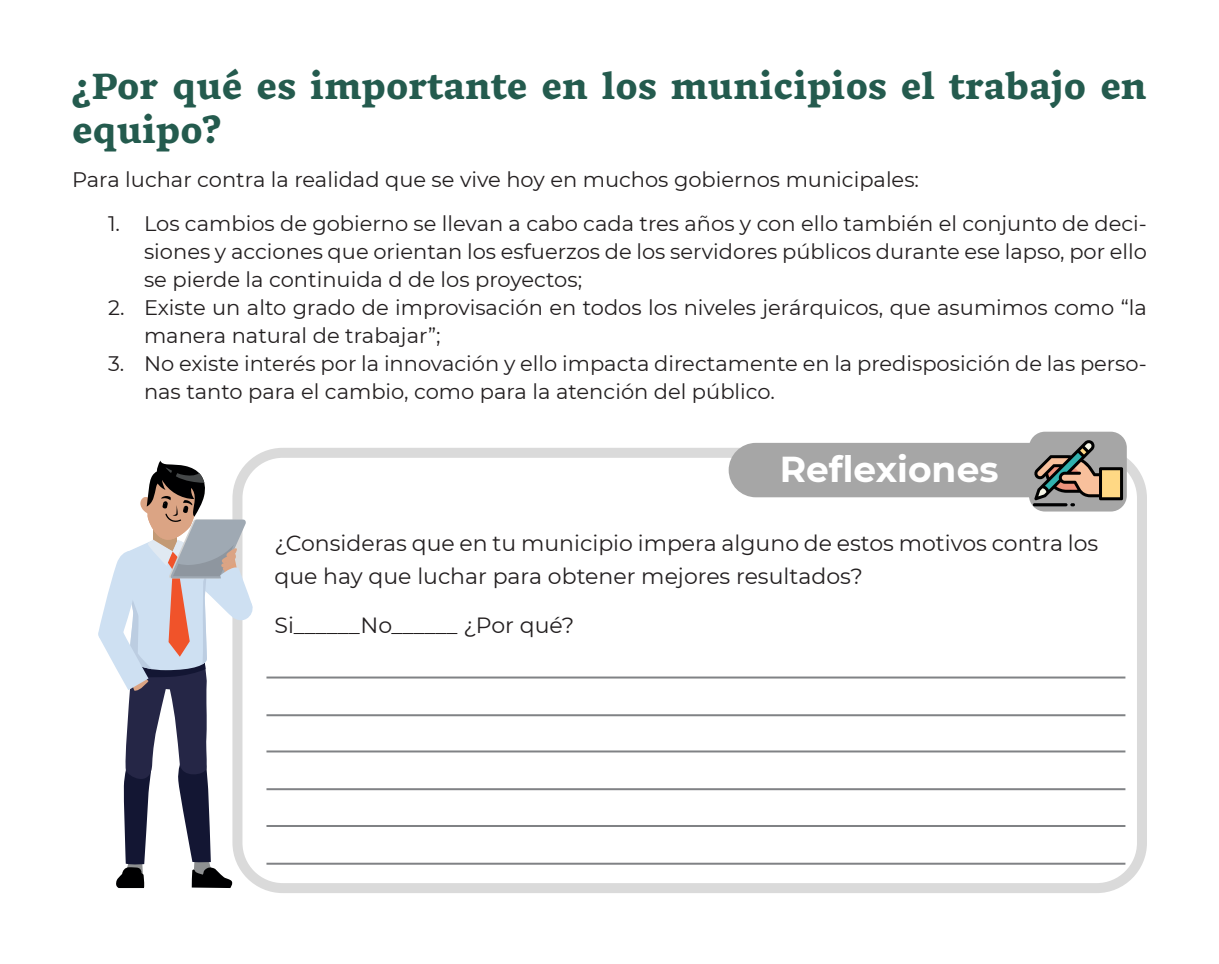
<style>
.page{position:relative;width:1219px;height:964px;background:#fff}
.page>*{position:absolute;margin:0;border:0;box-sizing:border-box;transform-origin:0 0}
.t1{font:900 36px/44px "GMX";color:#245b4e}
.t2{font:700 36px "Montserrat";color:#fff}
.t3{font:22px/33px "Montserrat";color:#231f20}
.List_Paragraph{font:21px/28px "Montserrat";color:#231f20}
</style>
<div class="page">
<div style="left:232px;top:448px;width:915px;height:445px;border:10px solid #dadada;border-radius:45px"></div>
<div style="left:729px;top:443px;width:357px;height:54px;background:#a6a6a6;border-radius:27px"></div>
<div style="left:1029px;top:432px;width:98px;height:79px;background:#a6a6a6;border-radius:16px"></div>
<hr style="left:1033px;top:503px;width:34px;height:3px;background:#000;border-radius:2px">
<svg style="left:1034px;top:440px;width:89px;height:66px"></svg>
<hr style="left:266px;top:714px;width:859px;height:2px;background:#808285">
<hr style="left:266px;top:750px;width:859px;height:2px;background:#808285">
<hr style="left:266px;top:825px;width:859px;height:2px;background:#808285">
<hr style="left:266px;top:676px;width:859px;height:2px;background:#808285">
<hr style="left:266px;top:788px;width:859px;height:2px;background:#808285">
<hr style="left:266px;top:863px;width:859px;height:2px;background:#808285">
<svg style="left:98px;top:460px;width:160px;height:428px"></svg>
<p class="t1" style="left:72px;top:65px;width:1076px">¿Por qué es importante en los municipios el trabajo en equipo?</p>
<p class="List_Paragraph" style="left:72px;top:165px;width:848px">Para luchar contra la realidad que se vive hoy en muchos gobiernos municipales:</p>
<p class="List_Paragraph" style="left:144px;top:209px;width:1004px;text-align:justify;text-indent:-36px">1. Los cambios de gobierno se llevan a cabo cada tres años y con ello también el conjunto de deci&shy;siones y acciones que orientan los esfuerzos de los servidores públicos durante ese lapso, por ello se pierde la continuida d de los proyectos;</p>
<p class="List_Paragraph" style="left:144px;top:293px;width:1004px;text-indent:-36px">2. Existe un alto grado de improvisación en todos los niveles jerárquicos, que asumimos como “la manera natural de trabajar”;</p>
<p class="List_Paragraph" style="left:144px;top:349px;width:1004px;text-indent:-36px">3. No existe interés por la innovación y ello impacta directamente en la predisposición de las perso&shy;nas tanto para el cambio, como para la atención del público.</p>
<p class="t2" style="left:780px;top:443px;width:220px">Reflexiones</p>
<p class="t3" style="left:274px;top:526px;width:825px">¿Consideras que en tu municipio impera alguno de estos motivos contra los que hay que luchar para obtener mejores resultados?</p>
<p class="t3" style="left:274px;top:608px;width:301px">Si______No______ ¿Por qué?</p>
</div>
